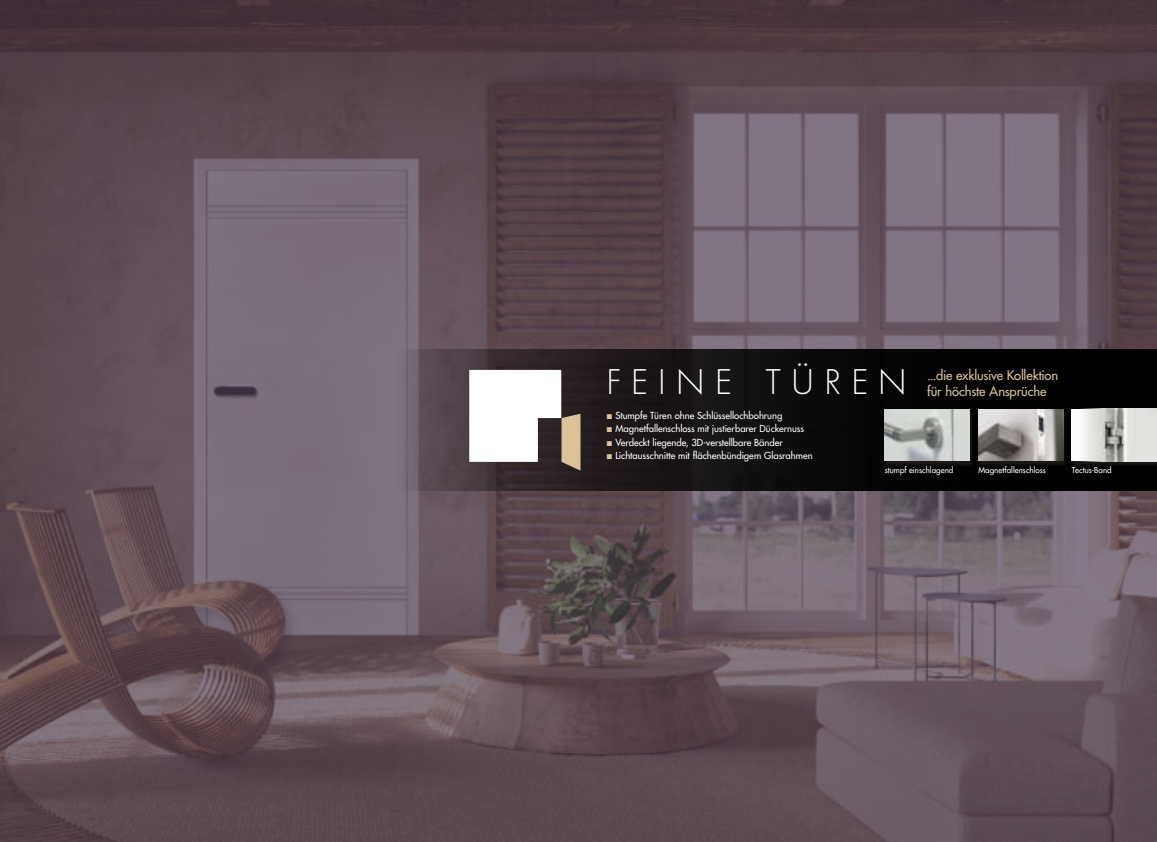
<style>
.page{position:relative;width:1157px;height:842px;background:#fff}
.page>*{position:absolute;margin:0;border:0;box-sizing:border-box;transform-origin:0 0}
.t1{font:300 33px "Futura LT Pro";letter-spacing:.335em;color:#fff}
.t2{font:500 13px/16px "Futura LT Pro";letter-spacing:-.01em;color:#d9c397}
.t3{font:500 9.5px "Futura LT Pro";color:#fff}
.t4{font:500 8px "Futura LT Pro";letter-spacing:.005em;color:#fff}
.s1{color:#d9c397}
</style>
<div class="page">
<img style="left:0;top:0;width:1157px;height:842px">
<svg style="left:391px;top:349px;width:765px;height:141px;background:#1b1719"></svg>
<div style="left:883px;top:411px;width:90px;height:55px;background:#36322e;opacity:.5"></div>
<img style="left:884px;top:410px;width:85px;height:51px">
<div style="left:977px;top:411px;width:89px;height:55px;background:#36322e;opacity:.5"></div>
<img style="left:978px;top:410px;width:85px;height:51px">
<div style="left:1070px;top:411px;width:86px;height:55px;background:#171513"></div>
<div style="left:1071px;top:410px;width:86px;height:51px;background:#fff"></div>
<img style="left:1077px;top:409px;width:79px;height:53px">
<svg style="left:469px;top:370px;width:111px;height:101px"></svg>
<h1 class="t1" style="left:607px;top:363px;width:301px">FEINE TÜREN</h1>
<p class="t3" style="left:607px;top:410px;width:177px"><span class="s1">■</span> Stumpfe Türen ohne Schlüssellochbohrung</p>
<p class="t3" style="left:607px;top:423px;width:199px"><span class="s1">■</span> Magnetfallenschloss mit justierbarer Dückernuss</p>
<p class="t3" style="left:607px;top:437px;width:177px"><span class="s1">■</span> Verdeckt liegende, 3D-verstellbare Bänder</p>
<p class="t3" style="left:607px;top:450px;width:207px"><span class="s1">■</span> Lichtausschnitte mit flächenbündigem Glasrahmen</p>
<p class="t4" style="left:884px;top:465px;width:70px">stumpf einschlagend</p>
<p class="t4" style="left:978px;top:465px;width:69px">Magnetfallenschloss</p>
<p class="t4" style="left:1071px;top:465px;width:41px">Tectus-Band</p>
<h2 class="t2" style="left:927px;top:368px;width:133px">...die exklusive Kollektion für höchste Ansprüche</h2>
</div>
